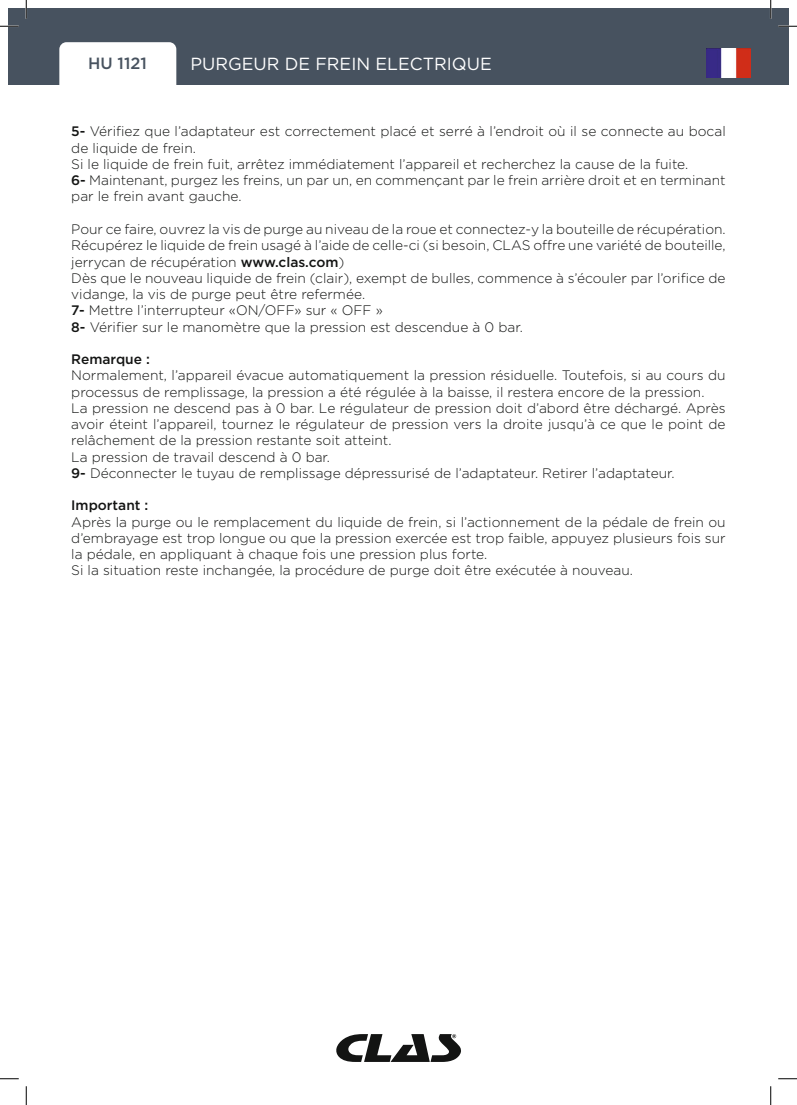
<style>
.page{position:relative;width:797px;height:1105px;background:#fff}
.page>*{position:absolute;margin:0;border:0;box-sizing:border-box;transform-origin:0 0}
.t1{font:17.5px "Gotham";color:#fff}
.t2{font:500 16.25px "Gotham";color:#47525f}
.t3{font:300 13.75px/16.2px "Gotham";color:#131413}
.t4{font:500 13.75px "Gotham";color:#131413}
.s1{font-weight:500}
</style>
<div class="page">
<div style="left:770px;top:9px;width:18px;height:76px;background:#47525f"></div>
<div style="left:9px;top:9px;width:761px;height:76px;background:#47525f"></div>
<div style="left:59px;top:42px;width:117px;height:58px;background:#fff;border-radius:7px"></div>
<img style="left:706px;top:48px;width:44px;height:29px">
<svg style="left:336px;top:1034px;width:125px;height:28px"></svg>
<svg style="left:0;top:25px;width:19px;height:2px"></svg>
<svg style="left:778px;top:25px;width:19px;height:2px"></svg>
<svg style="left:0;top:1078px;width:19px;height:1px"></svg>
<svg style="left:778px;top:1078px;width:19px;height:1px"></svg>
<svg style="left:25px;top:0;width:2px;height:19px"></svg>
<svg style="left:25px;top:1086px;width:2px;height:19px"></svg>
<svg style="left:770px;top:0;width:1px;height:19px"></svg>
<svg style="left:770px;top:1086px;width:1px;height:19px"></svg>
<p class="t2" style="left:88px;top:53px;width:60px">HU 1121</p>
<p class="t1" style="left:190px;top:53px;width:303px">PURGEUR DE FREIN ELECTRIQUE</p>
<p class="t3" style="left:71px;top:123px;width:656px"><span class="s1">5-</span> Vérifiez que l’adaptateur est correctement placé et serré à l’endroit où il se connecte au bocal de liquide de frein.<br>Si le liquide de frein fuit, arrêtez immédiatement l’appareil et recherchez la cause de la fuite.<br><span class="s1">6-</span> Maintenant, purgez les freins, un par un, en commençant par le frein arrière droit et en terminant par le frein avant gauche.</p>
<p class="t3" style="left:71px;top:221px;width:656px">Pour ce faire, ouvrez la vis de purge au niveau de la roue et connectez-y la bouteille de récupération.<br>Récupérez le liquide de frein usagé à l’aide de celle-ci (si besoin, CLAS offre une variété de bouteille, jerrycan de récupération <span class="s1">www.clas.com</span>)<br>Dès que le nouveau liquide de frein (clair), exempt de bulles, commence à s’écouler par l’orifice de vidange, la vis de purge peut être refermée.<br><span class="s1">7-</span> Mettre l’interrupteur «ON/OFF» sur « OFF »<br><span class="s1">8-</span> Vérifier sur le manomètre que la pression est descendue à 0 bar.</p>
<p class="t4" style="left:71px;top:350px;width:80px">Remarque :</p>
<p class="t3" style="left:71px;top:367px;width:656px">Normalement, l’appareil évacue automatiquement la pression résiduelle. Toutefois, si au cours du processus de remplissage, la pression a été régulée à la baisse, il restera encore de la pression.<br>La pression ne descend pas à 0 bar. Le régulateur de pression doit d’abord être déchargé. Après avoir éteint l’appareil, tournez le régulateur de pression vers la droite jusqu’à ce que le point de relâchement de la pression restante soit atteint.<br>La pression de travail descend à 0 bar.<br><span class="s1">9-</span> Déconnecter le tuyau de remplissage dépressurisé de l’adaptateur. Retirer l’adaptateur.</p>
<p class="t4" style="left:71px;top:496px;width:79px">Important :</p>
<p class="t3" style="left:71px;top:513px;width:656px">Après la purge ou le remplacement du liquide de frein, si l’actionnement de la pédale de frein ou d’embrayage est trop longue ou que la pression exercée est trop faible, appuyez plusieurs fois sur la pédale, en appliquant à chaque fois une pression plus forte.<br>Si la situation reste inchangée, la procédure de purge doit être exécutée à nouveau.</p>
</div>
